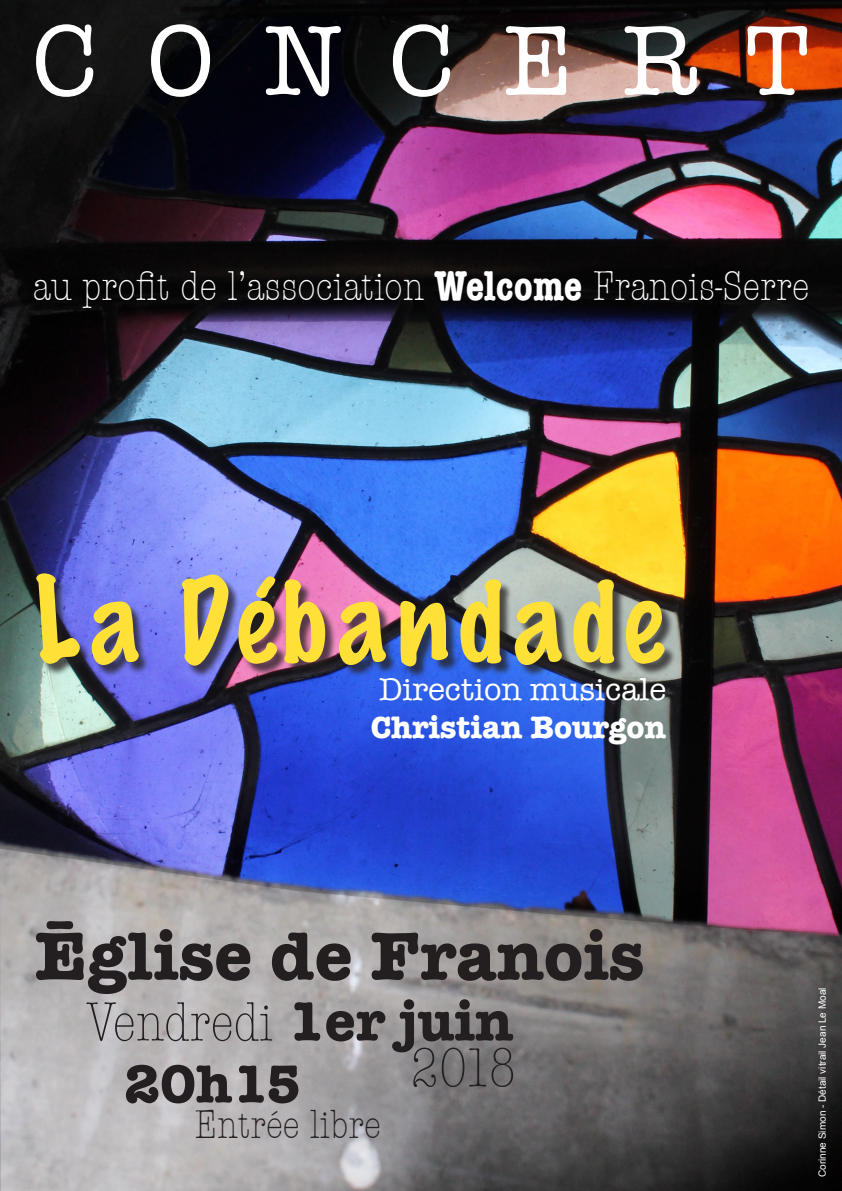
<style>
.page{position:relative;width:842px;height:1191px;background:#fff}
.page>*{position:absolute;margin:0;border:0;box-sizing:border-box;transform-origin:0 0}
.t1{font:102px "American Typewriter";letter-spacing:.49em;color:#fff}
.t2{font:700 70px "American Typewriter";color:#231f20}
.t3{font:300 condensed 57px "American Typewriter";color:#231f20}
.t4{font:700 55px "American Typewriter";color:#231f20}
.t5{font:300 condensed 43px "American Typewriter";color:#fff}
.t6{font:300 condensed 42px "American Typewriter";color:#231f20}
.t7{font:32px "American Typewriter";color:#fff}
.t8{font:700 32px "American Typewriter";color:#fff}
.t9{font:10px "Arial";color:#fff}
.s1{font-weight:700}
.s2{font-weight:700;font-stretch:normal}
</style>
<div class="page">
<img style="left:0;top:0;width:842px;height:1191px">
<div style="left:38px;top:575px;width:643px;height:108px;background:#231f20;opacity:.75"></div>
<img style="left:36px;top:573px;width:629px;height:93px">
<p class="t1" style="left:32px;top:-17px;width:779px">CONCERT</p>
<p class="t5" style="left:33px;top:257px;width:778px">au profit de l’association <span class="s1">Welcome</span> Franois-Serre</p>
<p class="t7" style="left:379px;top:664px;width:289px">Direction musicale</p>
<p class="t8" style="left:371px;top:700px;width:297px">Christian Bourgon</p>
<p class="t2" style="left:35px;top:895px;width:611px">Ēglise de Franois</p>
<p class="t3" style="left:86px;top:983px;width:428px">Vendredi <span class="s2">1er juin</span></p>
<p class="t4" style="left:124px;top:1036px;width:179px">20h15</p>
<p class="t3" style="left:410px;top:1029px;width:108px">2018</p>
<p class="t6" style="left:195px;top:1095px;width:188px">Entrée libre</p>
<p class="t9" style="left:816px;top:1177px;width:191px;rotate:-90deg">Corinne Simon - Détail vitrail Jean Le Moal</p>
</div>
